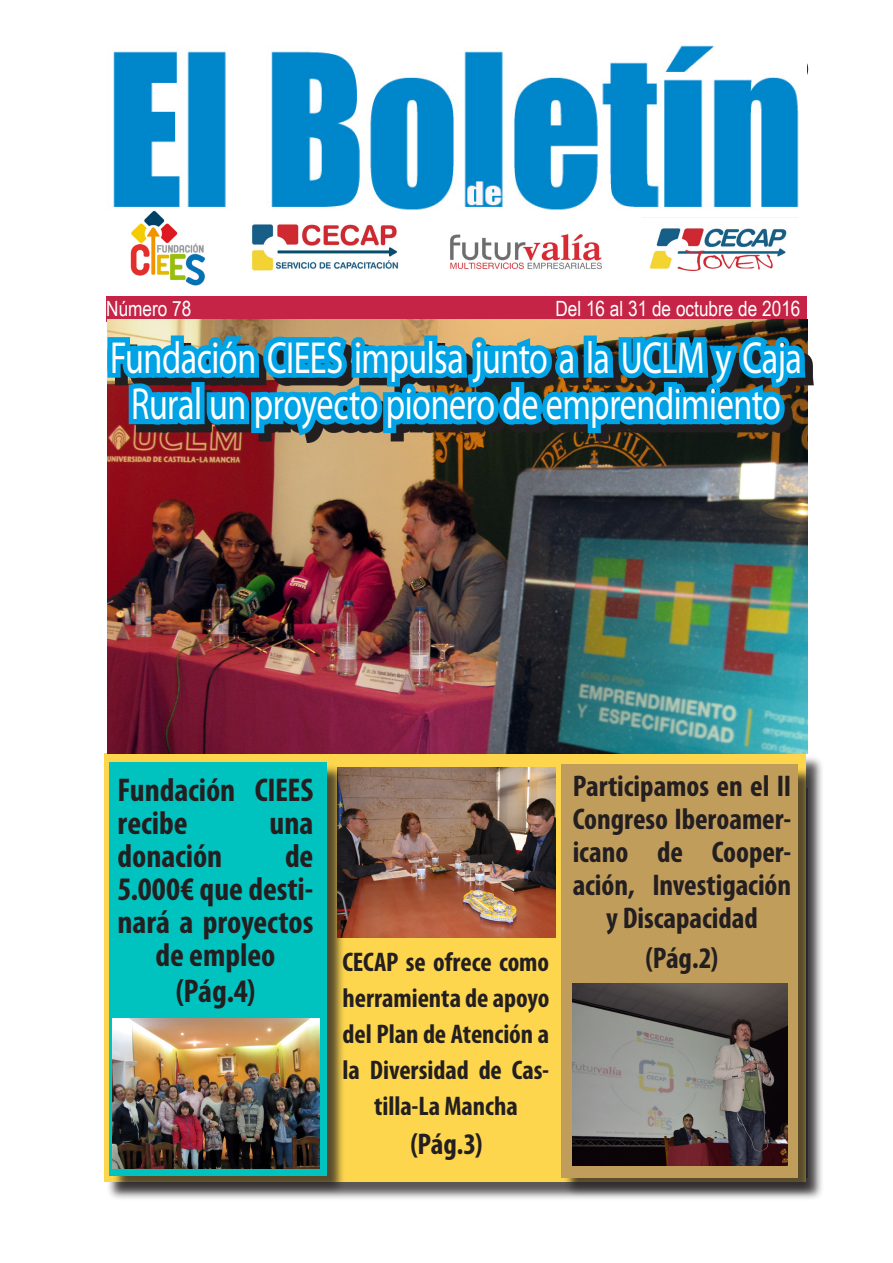
<style>
.page{position:relative;width:893px;height:1263px;background:#fff}
.page>*{position:absolute;margin:0;border:0;box-sizing:border-box;transform-origin:0 0}
.Nombre_de_empresa_1{font:45.15px/46.5px "Myriad Pro";letter-spacing:-.015em;color:#fff;text-align:center;scale:.76 1}
.Barra_lateral{font:700 condensed 33px/33px "Myriad Pro";letter-spacing:-.005em;color:#231f20}
.Barra_lateral-2{font:700 condensed 30px/33px "Myriad Pro";letter-spacing:-.005em;color:#231f20;text-align:center}
.Barra_lateral-3{font:700 condensed 27px/36px "Myriad Pro";color:#231f20;text-align:center}
.t1{font:21px "Arial Narrow";color:#fff}
</style>
<div class="page">
<div style="left:106px;top:755px;width:719px;height:445px;background:#231f20;opacity:.75"></div>
<div style="left:104px;top:753px;width:702px;height:429px;background:#fed64d"></div>
<div style="left:564px;top:767px;width:252px;height:429px;background:#231f20;opacity:.75"></div>
<div style="left:561px;top:764px;width:236px;height:414px;background:#c19d5c"></div>
<img style="left:346px;top:846px;width:210px;height:92px">
<img style="left:573px;top:983px;width:214px;height:182px">
<img style="left:106px;top:45px;width:705px;height:801px">
<div style="left:112px;top:764px;width:234px;height:430px;background:#231f20;opacity:.75"></div>
<div style="left:109px;top:762px;width:218px;height:414px;background:#00c3c0"></div>
<img style="left:112px;top:1018px;width:207px;height:150px">
<p class="t1" style="left:106px;top:293px;width:87px">Número 78</p>
<p class="t1" style="left:555px;top:293px;width:247px">Del 16 al 31 de octubre de 2016</p>
<p class="Nombre_de_empresa_1" style="left:110px;top:333px;width:912px">Fundación CIEES impulsa junto a la UCLM y Caja<br>Rural un proyecto pionero de emprendimiento</p>
<p class="Barra_lateral" style="left:118px;top:772px;width:197px">Fundación CIEES recibe</p>
<p class="Barra_lateral" style="left:270px;top:805px;width:45px">una</p>
<p class="Barra_lateral" style="left:118px;top:838px;width:106px">donación</p>
<p class="Barra_lateral" style="left:285px;top:838px;width:30px">de</p>
<p class="Barra_lateral" style="left:118px;top:871px;width:197px">5.000€ que desti-</p>
<p class="Barra_lateral" style="left:118px;top:904px;width:197px">nará a proyectos</p>
<p class="Barra_lateral" style="left:156px;top:937px;width:121px">de empleo</p>
<p class="Barra_lateral" style="left:176px;top:974px;width:81px">(Pág.4)</p>
<p class="Barra_lateral-3" style="left:343px;top:943px;width:208px">CECAP se ofrece como herramienta de apoyo del Plan de Atención a la Diversidad de Cas&shy;tilla-La Mancha</p>
<p class="Barra_lateral-2" style="left:410px;top:1127px;width:74px">(Pág.3)</p>
<p class="Barra_lateral-2" style="left:573px;top:769px;width:220px">Participamos en el II<br>Congreso Iberoamer&shy;icano de Cooper&shy;ación, Investigación y Discapacidad</p>
<p class="Barra_lateral-2" style="left:646px;top:941px;width:74px">(Pág.2)</p>
</div>
